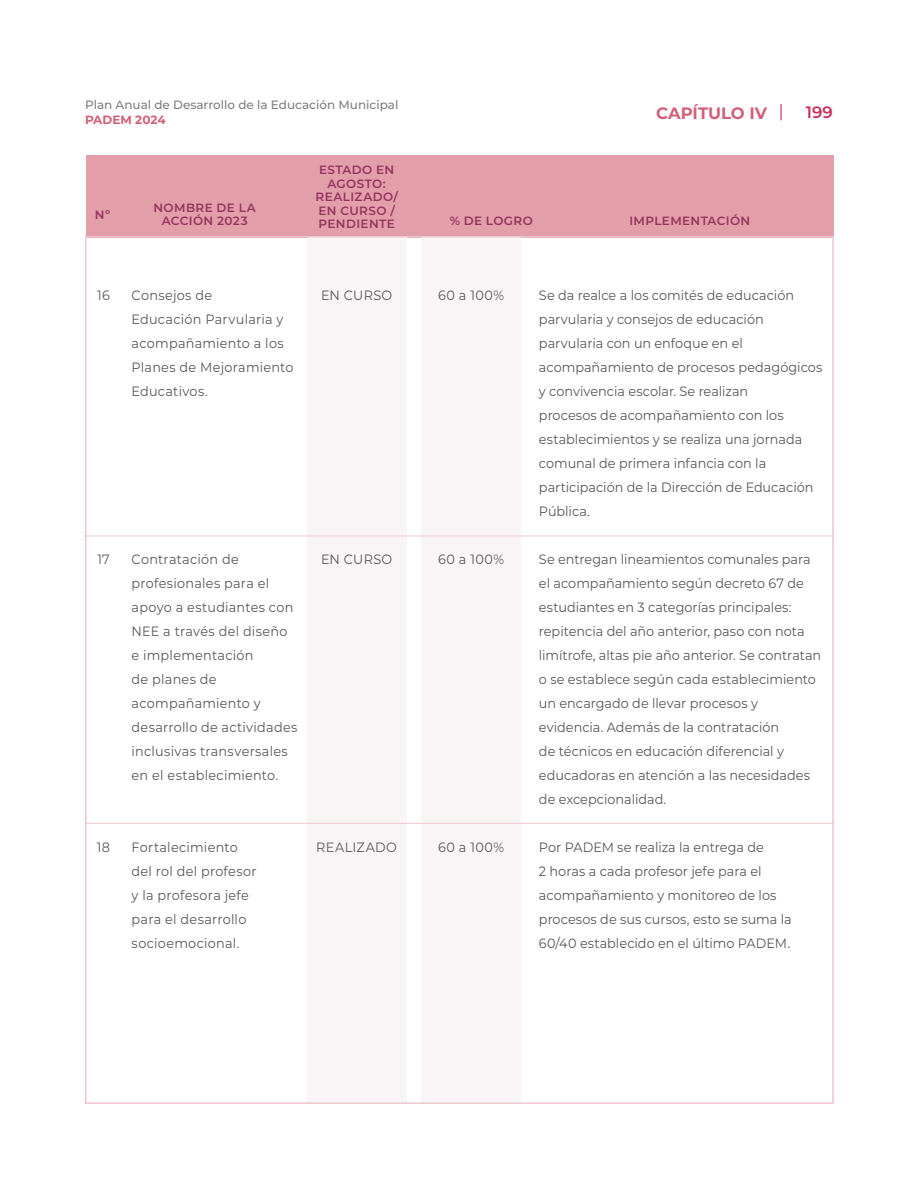
<style>
.page{position:relative;width:918px;height:1188px;background:#fff}
.page>*{position:absolute;margin:0;border:0;box-sizing:border-box;transform-origin:0 0}
.t1{font:700 16.5px "Montserrat";letter-spacing:-.005em;color:#d36078}
.t2{font:600 16.5px "Montserrat";color:#c8325d}
.t3{font:13.5px/24px "Montserrat";letter-spacing:.005em;color:#575756;scale:.95 1}
.t4{font:13.5px "Montserrat";letter-spacing:.03em;color:#575756;scale:.95 1}
.t5{font:600 12px/13.5px "Montserrat";letter-spacing:.035em;color:#953460;text-align:center}
.t6{font:500 12px "Montserrat";color:#7e7e7d}
.t7{font:700 12px "Montserrat";color:#d36078}
</style>
<div class="page">
<svg style="left:780px;top:104px;width:2px;height:16px"></svg>
<div style="left:86px;top:155px;width:748px;height:82px;background:#e39fa9"></div>
<div style="left:422px;top:237px;width:99px;height:867px;background:#f9f5f7"></div>
<div style="left:307px;top:237px;width:99px;height:867px;background:#f9f5f7"></div>
<hr style="left:86px;top:823px;width:748px;height:1px;background:#eec7cc">
<hr style="left:86px;top:536px;width:748px;height:1px;background:#eec7cc">
<p class="t6" style="left:85px;top:97px;width:315px">Plan Anual de Desarrollo de la Educación Municipal</p>
<p class="t7" style="left:85px;top:111px;width:82px">PADEM 2024</p>
<p class="t1" style="left:656px;top:101px;width:112px">CAPÍTULO IV</p>
<p class="t2" style="left:806px;top:100px;width:28px">199</p>
<p class="t5" style="left:95px;top:208px;width:17px">Nº</p>
<p class="t5" style="left:315px;top:163px;width:84px">ESTADO EN<br>AGOSTO:<br>REALIZADO/<br>EN CURSO /<br>PENDIENTE</p>
<p class="t5" style="left:153px;top:200px;width:104px">NOMBRE DE LA<br>ACCIÓN 2023</p>
<p class="t5" style="left:629px;top:214px;width:122px">IMPLEMENTACIÓN</p>
<p class="t5" style="left:450px;top:214px;width:85px">% DE LOGRO</p>
<p class="t3" style="left:97px;top:283px;width:15px">16</p>
<p class="t3" style="left:132px;top:283px;width:172px">Consejos de<br>Educación Parvularia y acompañamiento a los<br>Planes de Mejoramiento<br>Educativos.</p>
<p class="t3" style="left:321px;top:283px;width:77px">EN CURSO</p>
<p class="t3" style="left:97px;top:547px;width:15px">17</p>
<p class="t3" style="left:132px;top:547px;width:176px">Contratación de profesionales para el apoyo a estudiantes con<br>NEE a través del diseño e implementación<br>de planes de acompañamiento y desarrollo de actividades inclusivas transversales en el establecimiento.</p>
<p class="t3" style="left:321px;top:547px;width:77px">EN CURSO</p>
<p class="t3" style="left:97px;top:835px;width:15px">18</p>
<p class="t3" style="left:132px;top:835px;width:133px">Fortalecimiento del rol del profesor y la profesora jefe para el desarrollo socioemocional.</p>
<p class="t4" style="left:316px;top:838px;width:87px">REALIZADO</p>
<p class="t3" style="left:438px;top:283px;width:71px">60 a 100%</p>
<p class="t3" style="left:438px;top:547px;width:71px">60 a 100%</p>
<p class="t3" style="left:438px;top:835px;width:71px">60 a 100%</p>
<p class="t3" style="left:539px;top:283px;width:300px">Se da realce a los comités de educación parvularia y consejos de educación parvularia con un enfoque en el acompañamiento de procesos pedagógicos y convivencia escolar. Se realizan<br>procesos de acompañamiento con los establecimientos y se realiza una jornada comunal de primera infancia con la participación de la Dirección de Educación Pública.</p>
<p class="t3" style="left:539px;top:547px;width:299px">Se entregan lineamientos comunales para el acompañamiento según decreto 67 de estudiantes en 3 categorías principales: repitencia del año anterior, paso con nota limítrofe, altas pie año anterior. Se contratan o se establece según cada establecimiento un encargado de llevar procesos y evidencia. Además de la contratación<br>de técnicos en educación diferencial y educadoras en atención a las necesidades de excepcionalidad.</p>
<p class="t3" style="left:539px;top:835px;width:268px">Por PADEM se realiza la entrega de<br>2 horas a cada profesor jefe para el acompañamiento y monitoreo de los procesos de sus cursos, esto se suma la 60/40 establecido en el último PADEM.</p>
</div>
